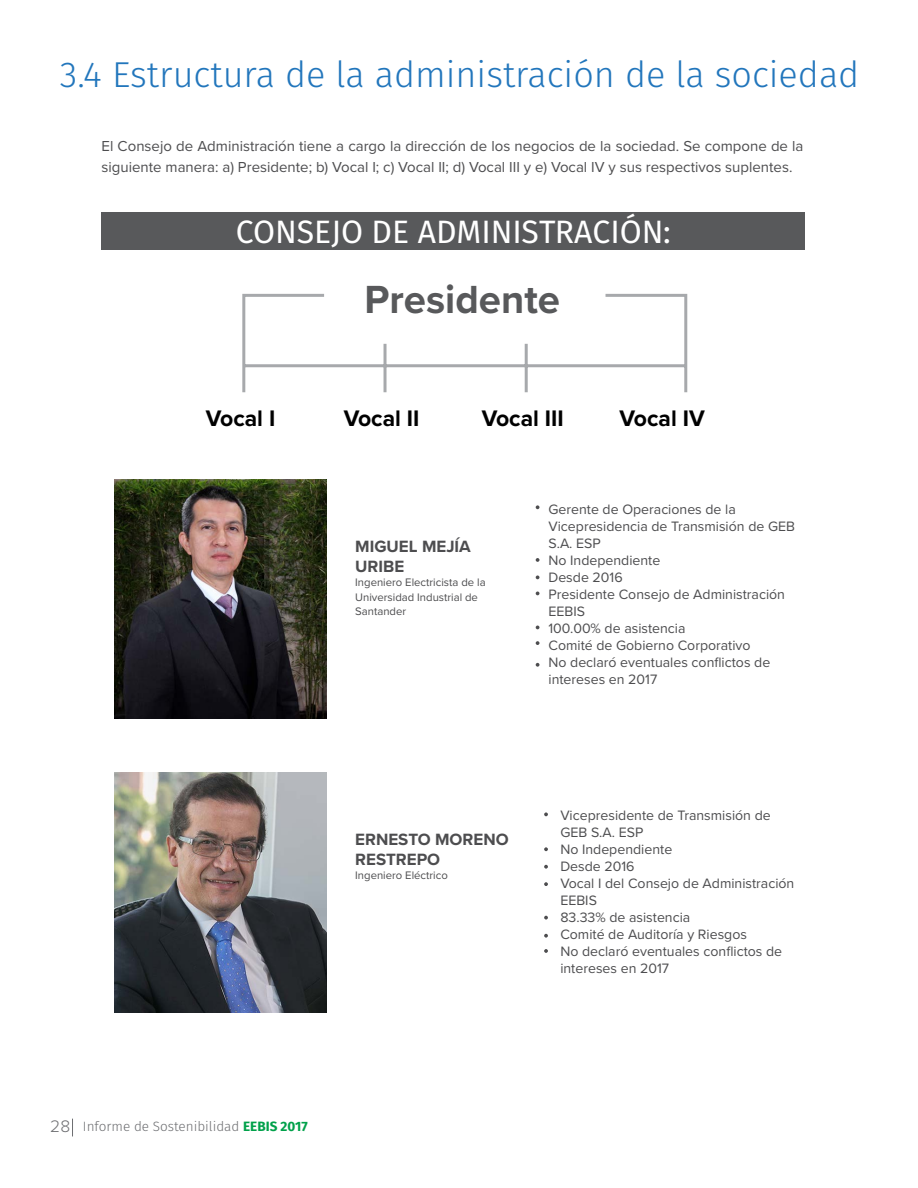
<style>
.page{position:relative;width:918px;height:1188px;background:#fff}
.page>*{position:absolute;margin:0;border:0;box-sizing:border-box;transform-origin:0 0}
.t1{font:700 40.65px "Proxima Nova";color:#58595b}
.t2{font:300 36px "Fira Sans";color:#2276bc}
.t3{font:32.4px "Fira Sans";color:#fff}
.t4{font:700 23.25px "Proxima Nova";color:#000}
.t5{font:700 16.95px/19.8px "Proxima Nova";color:#4d4d4f}
.t6{font:15px/21px "Proxima Nova";color:#4d4d4f}
.t7{font:14.1px/17px "Proxima Nova";color:#4d4d4f}
.t8{font:300 13.5px "Fira Sans";color:#6d6e71}
.t9{font:11.25px/14.1px "Proxima Nova";color:#4d4d4f}
.s1{font-family:"Proxima Nova";font-size:17.25px}
.s2{font-weight:700;color:#00a14a}
</style>
<div class="page">
<img style="left:115px;top:773px;width:212px;height:239px">
<img style="left:115px;top:479px;width:212px;height:239px">
<svg style="left:544px;top:812px;width:4px;height:4px"></svg>
<svg style="left:544px;top:882px;width:4px;height:4px"></svg>
<svg style="left:536px;top:575px;width:3px;height:4px"></svg>
<svg style="left:544px;top:865px;width:4px;height:4px"></svg>
<svg style="left:536px;top:558px;width:3px;height:4px"></svg>
<svg style="left:544px;top:847px;width:4px;height:4px"></svg>
<svg style="left:536px;top:505px;width:3px;height:4px"></svg>
<svg style="left:544px;top:916px;width:4px;height:4px"></svg>
<svg style="left:544px;top:949px;width:4px;height:4px"></svg>
<svg style="left:536px;top:641px;width:3px;height:4px"></svg>
<svg style="left:536px;top:663px;width:3px;height:4px"></svg>
<svg style="left:544px;top:934px;width:4px;height:4px"></svg>
<div style="left:102px;top:212px;width:703px;height:37px;background:#58595b"></div>
<svg style="left:242px;top:293px;width:446px;height:100px"></svg>
<svg style="left:72px;top:1119px;width:1px;height:17px"></svg>
<h2 class="t2" style="left:60px;top:49px;width:801px">3.4 Estructura de la administración de la sociedad</h2>
<p class="t6" style="left:102px;top:135px;width:704px">El Consejo de Administración tiene a cargo la dirección de los negocios de la sociedad. Se compone de la siguiente manera: a) Presidente; b) Vocal I; c) Vocal II; d) Vocal III y e) Vocal IV y sus respectivos suplentes.</p>
<h3 class="t3" style="left:236px;top:207px;width:437px">CONSEJO DE ADMINISTRACIÓN:</h3>
<h1 class="t1" style="left:365px;top:269px;width:197px">Presidente</h1>
<h3 class="t4" style="left:206px;top:400px;width:71px">Vocal I</h3>
<h3 class="t4" style="left:344px;top:400px;width:77px">Vocal II</h3>
<h3 class="t4" style="left:482px;top:400px;width:84px">Vocal III</h3>
<h3 class="t4" style="left:620px;top:400px;width:87px">Vocal IV</h3>
<p class="t5" style="left:355px;top:537px;width:117px">MIGUEL MEJÍA<br>URIBE</p>
<p class="t9" style="left:355px;top:575px;width:132px">Ingeniero Electricista de la<br>Universidad Industrial de<br>Santander</p>
<p class="t7" style="left:548px;top:500px;width:248px">Gerente de Operaciones de la<br>Vicepresidencia de Transmisión de GEB<br>S.A. ESP<br>No Independiente<br>Desde 2016<br>Presidente Consejo de Administración<br>EEBIS<br>100.00% de asistencia<br>Comité de Gobierno Corporativo<br>No declaró eventuales conflictos de intereses en 2017</p>
<p class="t5" style="left:355px;top:829px;width:155px">ERNESTO MORENO<br>RESTREPO</p>
<p class="t9" style="left:355px;top:868px;width:94px">Ingeniero Eléctrico</p>
<p class="t7" style="left:560px;top:806px;width:236px">Vicepresidente de Transmisión de<br>GEB S.A. ESP<br>No Independiente<br>Desde 2016<br>Vocal I del Consejo de Administración<br>EEBIS<br>83.33% de asistencia<br>Comité de Auditoría y Riesgos<br>No declaró eventuales conflictos de intereses en 2017</p>
<p class="t8" style="left:50px;top:1117px;width:259px"><span class="s1">28</span> Informe de Sostenibilidad <span class="s2">EEBIS 2017</span></p>
</div>
